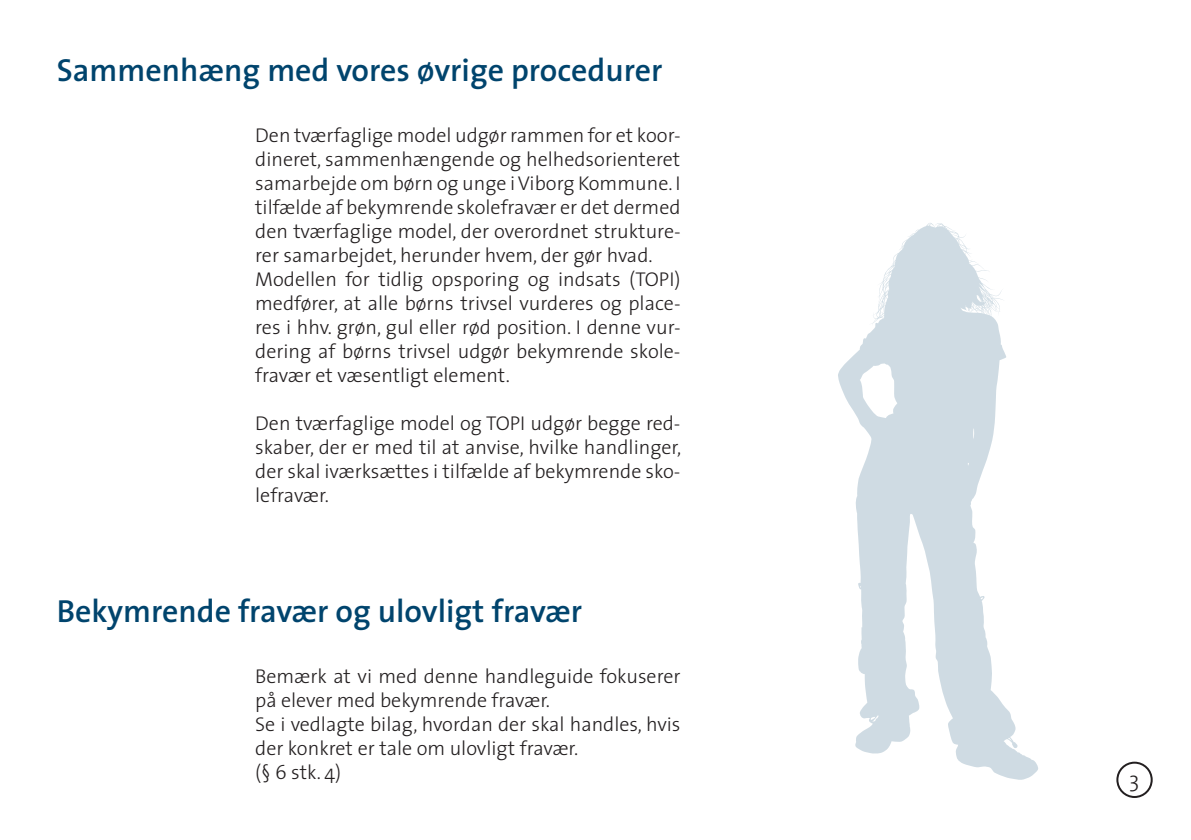
<style>
.page{position:relative;width:1191px;height:840px;background:#fff}
.page>*{position:absolute;margin:0;border:0;box-sizing:border-box;transform-origin:0 0}
.t1{font:600 32px "The Sans";color:#00446d}
.t2{font:300 22px "The Sans";color:#231f20}
.t3{font:300 20px/24px "The Sans";color:#231f20}
</style>
<div class="page">
<svg style="left:838px;top:223px;width:200px;height:556px;fill:#d2dee5"></svg>
<div style="left:1116px;top:761px;width:36px;height:36px;border:2px solid #231f20;border-radius:50%"></div>
<h1 class="t1" style="left:57px;top:49px;width:607px">Sammenhæng med vores øvrige procedurer</h1>
<p class="t3" style="left:255px;top:123px;width:427px">Den tværfaglige model udgør rammen for et koor&shy;dineret, sammenhængende og helhedsorienteret samarbejde om børn og unge i Viborg Kommune. I tilfælde af bekymrende skolefravær er det dermed den tværfaglige model, der overordnet strukture&shy;rer samarbejdet, herunder hvem, der gør hvad.<br>Modellen for tidlig opsporing og indsats (TOPI) medfører, at alle børns trivsel vurderes og place&shy;res i hhv. grøn, gul eller rød position. I denne vur&shy;dering af børns trivsel udgør bekymrende skole&shy;fravær et væsentligt element.</p>
<p class="t3" style="left:255px;top:411px;width:428px;text-align:justify">Den tværfaglige model og TOPI udgør begge red&shy;skaber, der er med til at anvise, hvilke handlinger, der skal iværksættes i tilfælde af bekymrende sko&shy;lefravær.</p>
<h1 class="t1" style="left:57px;top:590px;width:527px">Bekymrende fravær og ulovligt fravær</h1>
<p class="t3" style="left:255px;top:664px;width:427px">Bemærk at vi med denne handleguide fokuserer på elever med bekymrende fravær.<br>Se i vedlagte bilag, hvordan der skal handles, hvis der konkret er tale om ulovligt fravær.<br>(§ 6 stk. 4)</p>
<p class="t2" style="left:1129px;top:764px;width:12px">3</p>
</div>
